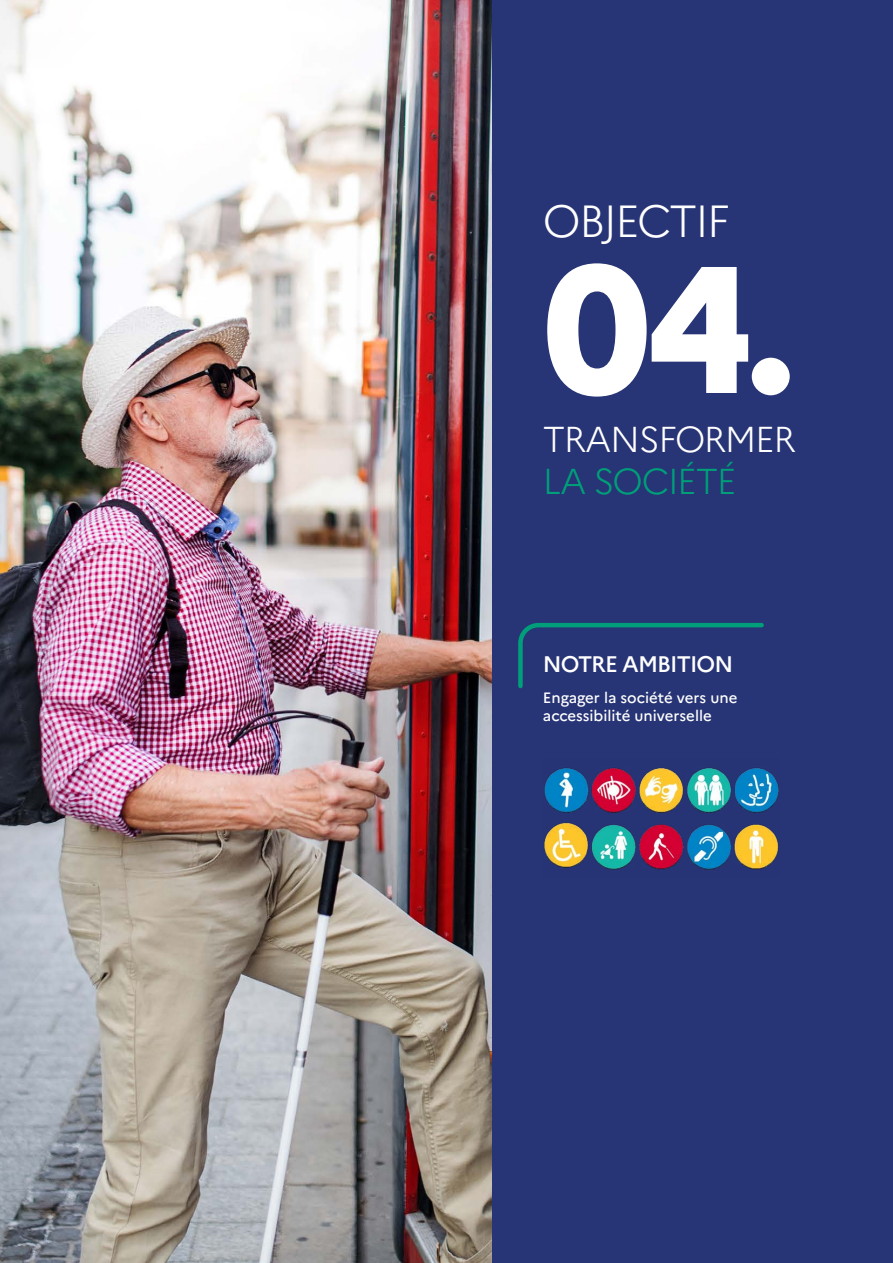
<style>
.page{position:relative;width:893px;height:1263px;background:#fff}
.page>*{position:absolute;margin:0;border:0;box-sizing:border-box;transform-origin:0 0}
.t1{font:800 180px "Marianne";color:#fff}
.t2{font:300 45px "Marianne";letter-spacing:-.04em;color:#fff}
.t3{font:300 36px/42px "Marianne";letter-spacing:-.04em;color:#fff}
.t4{font:500 22.5px "Marianne";letter-spacing:-.04em;color:#fff}
.t5{font:500 15px/18px "Marianne";color:#fff}
.s1{color:#009f79}
</style>
<div class="page">
<div style="left:462px;top:0;width:431px;height:1263px;background:#273475"></div>
<svg style="left:518px;top:623px;width:246px;height:66px"></svg>
<img style="left:0;top:0;width:491px;height:1263px">
<img style="left:544px;top:767px;width:235px;height:103px">
<h2 class="t2" style="left:543px;top:193px;width:188px">OBJECTIF</h2>
<h2 class="t1" style="left:543px;top:219px;width:253px">04.</h2>
<h2 class="t3" style="left:543px;top:418px;width:255px">TRANSFORMER<br><span class="s1">LA SOCIÉTÉ</span></h2>
<h3 class="t4" style="left:543px;top:651px;width:192px">NOTRE AMBITION</h3>
<p class="t5" style="left:543px;top:689px;width:196px">Engager la société vers une accessibilité universelle</p>
</div>
